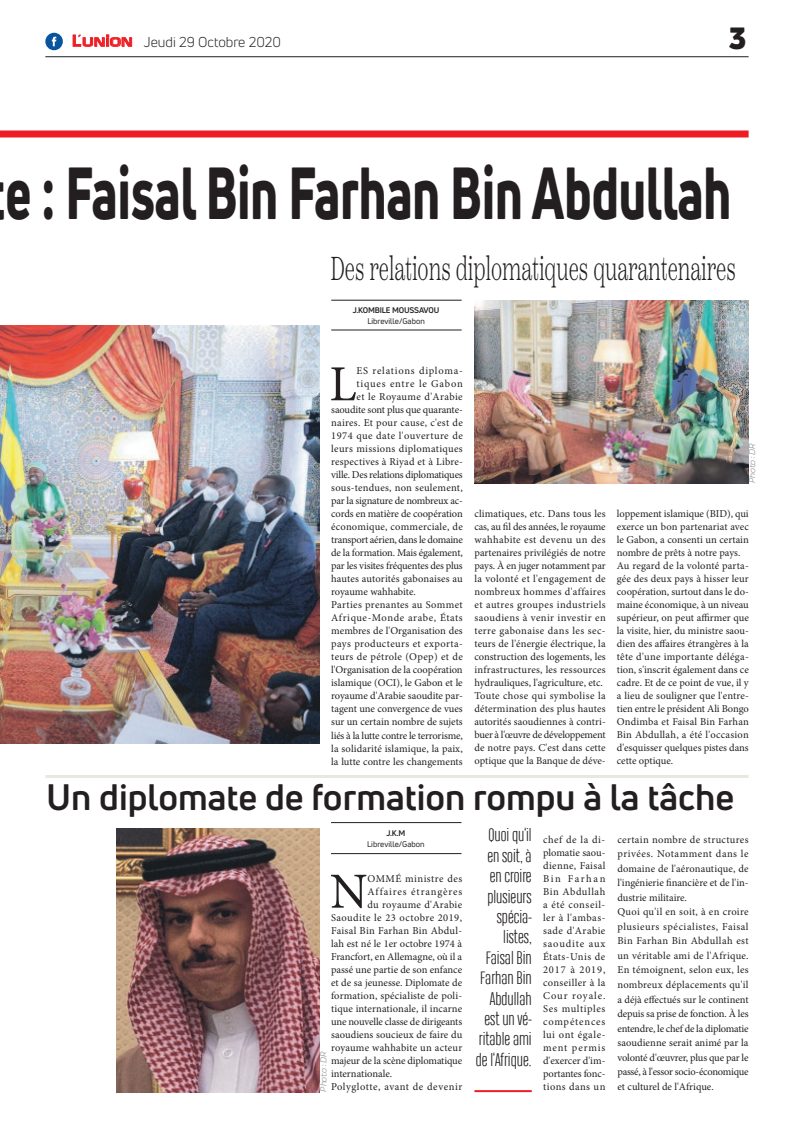
<style>
.page{position:relative;width:794px;height:1129px;background:#fff}
.page>*{position:absolute;margin:0;border:0;box-sizing:border-box;transform-origin:0 0}
.t1{font:800 72px "Uni Neue";color:#231f20;scale:.68 1}
.t2{font:50.5px "Minion Pro";color:#231f20}
.t3{font:700 36px "Uni Neue";color:#231f20}
.t4{font:300 33px "Scotch Text";color:#231f20;scale:.6 1}
.t5{font:900 30px "Uni Neue";color:#231f20}
.t6{font:300 17px/20.4px "Heading Compressed Pro";color:#231f20;text-align:right}
.t7{font:14px "Uni Neue";color:#231f20}
.t8{font:10.5px/13px "Minion Pro";letter-spacing:.005em;color:#231f20}
.t9{font:10.5px "Minion Pro";letter-spacing:-.015em;color:#231f20}
.t10{font:10.5px "Minion Pro";letter-spacing:.025em;color:#231f20}
.t11{font:10.5px "Minion Pro";letter-spacing:-.02em;color:#231f20}
.t12{font:10.5px "Minion Pro";letter-spacing:.035em;color:#231f20}
.t13{font:10.5px "Minion Pro";letter-spacing:.045em;color:#231f20}
.t14{font:10.5px "Minion Pro";letter-spacing:.05em;color:#231f20}
.t15{font:10.5px "Minion Pro";letter-spacing:-.025em;color:#231f20}
.t16{font:10.5px "Minion Pro";letter-spacing:.03em;color:#231f20}
.t17{font:10.5px "Minion Pro";letter-spacing:.065em;color:#231f20}
.t18{font:10.5px "Minion Pro";letter-spacing:.04em;color:#231f20}
.t19{font:10.5px "Minion Pro";letter-spacing:.075em;color:#231f20}
.t20{font:10.5px "Minion Pro";letter-spacing:.08em;color:#231f20}
.t21{font:italic 9px "Praktika";color:#818386}
.t22{font:8px "Uni Neue";color:#231f20}
.t23{font:700 8px "Uni Neue";letter-spacing:-.02em;color:#231f20}
.s1{font-family:"Eurostile";font-weight:600;font-size:15px;color:#ee1d23}
.s2{font-family:"Eurostile";font-weight:600;font-size:11.4px;color:#ee1d23}
</style>
<div class="page">
<hr style="left:45px;top:56px;width:703px;height:1px;background:#231f20">
<div style="left:0;top:130px;width:748px;height:7px;background:#ee1d23"></div>
<img style="left:0;top:325px;width:320px;height:418px">
<img style="left:117px;top:828px;width:203px;height:263px">
<img style="left:474px;top:300px;width:274px;height:183px">
<svg style="left:72px;top:34px;width:60px;height:13px"></svg>
<div style="left:45px;top:33px;width:18px;height:17px;background:#08549e;border-radius:50%"></div>
<svg style="left:52px;top:37px;width:4px;height:9px"></svg>
<hr style="left:45px;top:774px;width:703px;height:3px;background:#e7e8e2">
<hr style="left:331px;top:329px;width:130px;height:1px;background:#231f20">
<hr style="left:331px;top:300px;width:130px;height:1px;background:#231f20">
<hr style="left:331px;top:852px;width:130px;height:1px;background:#231f20">
<hr style="left:331px;top:822px;width:130px;height:1px;background:#231f20">
<hr style="left:474px;top:1089px;width:58px;height:2px;background:#ee1d23">
<h3 class="t7" style="left:72px;top:33px;width:210px"><span class="s1">L</span><span class="s2">UNION</span> Jeudi 29 Octobre 2020</h3>
<h3 class="t5" style="left:729px;top:17px;width:19px">3</h3>
<h1 class="t1" style="left:6px;top:144px;width:1068px">e : Faisal Bin Farhan Bin Abdullah</h1>
<h3 class="t4" style="left:330px;top:249px;width:677px">Des relations diplomatiques quarantenaires</h3>
<p class="t23" style="left:353px;top:305px;width:88px">J.KOMBILE MOUSSAVOU</p>
<p class="t22" style="left:367px;top:316px;width:59px">Libreville/Gabon</p>
<h2 class="t2" style="left:329px;top:350px;width:29px">L</h2>
<p class="t17" style="left:356px;top:364px;width:108px">ES relations diploma-</p>
<p class="t19" style="left:356px;top:377px;width:108px">tiques entre le Gabon</p>
<p class="t18" style="left:356px;top:390px;width:108px">et le Royaume d'Arabie</p>
<p class="t9" style="left:331px;top:403px;width:133px">saoudite sont plus que quarante-</p>
<p class="t10" style="left:331px;top:416px;width:133px">naires. Et pour cause, c'est de</p>
<p class="t13" style="left:331px;top:429px;width:133px">1974 que date l'ouverture de</p>
<p class="t12" style="left:331px;top:442px;width:133px">leurs missions diplomatiques</p>
<p class="t8" style="left:331px;top:455px;width:133px">respectives à Riyad et à Libre-</p>
<p class="t11" style="left:331px;top:468px;width:133px">ville. Des relations diplomatiques</p>
<p class="t10" style="left:331px;top:481px;width:133px">sous-tendues, non seulement,</p>
<p class="t11" style="left:331px;top:494px;width:133px">par la signature de nombreux ac-</p>
<p class="t8" style="left:331px;top:507px;width:133px">cords en matière de coopération</p>
<p class="t8" style="left:331px;top:520px;width:133px">économique, commerciale, de</p>
<p class="t15" style="left:331px;top:533px;width:133px">transport aérien, dans le domaine</p>
<p class="t9" style="left:331px;top:546px;width:133px">de la formation. Mais également,</p>
<p class="t9" style="left:331px;top:559px;width:133px">par les visites fréquentes des plus</p>
<p class="t8" style="left:331px;top:572px;width:133px">hautes autorités gabonaises au</p>
<p class="t8" style="left:331px;top:585px;width:86px">royaume wahhabite.</p>
<p class="t16" style="left:331px;top:598px;width:133px">Parties prenantes au Sommet</p>
<p class="t14" style="left:331px;top:611px;width:133px">Afrique-Monde arabe, États</p>
<p class="t8" style="left:331px;top:624px;width:133px">membres de l'Organisation des</p>
<p class="t12" style="left:331px;top:637px;width:133px">pays producteurs et exporta-</p>
<p class="t12" style="left:331px;top:650px;width:133px">teurs de pétrole (Opep) et de</p>
<p class="t8" style="left:331px;top:663px;width:133px">l'Organisation de la coopération</p>
<p class="t8" style="left:331px;top:676px;width:133px">islamique (OCI), le Gabon et le</p>
<p class="t8" style="left:331px;top:689px;width:133px">royaume d'Arabie saoudite par-</p>
<p class="t8" style="left:331px;top:702px;width:133px">tagent une convergence de vues</p>
<p class="t8" style="left:331px;top:715px;width:133px">sur un certain nombre de sujets</p>
<p class="t11" style="left:331px;top:728px;width:133px">liés à la lutte contre le terrorisme,</p>
<p class="t8" style="left:331px;top:741px;width:133px">la solidarité islamique, la paix,</p>
<p class="t8" style="left:331px;top:754px;width:133px">la lutte contre les changements</p>
<p class="t21" style="left:746px;top:483px;width:41px;rotate:-90deg">Photo : DR</p>
<p class="t8" style="left:474px;top:507px;width:133px">climatiques, etc. Dans tous les cas, au fil des années, le royaume wahhabite est devenu un des partenaires privilégiés de notre pays. À en juger notamment par la volonté et l'engagement de nombreux hommes d'affaires et autres groupes industriels saoudiens à venir investir en terre gabonaise dans les sec&shy;teurs de l'énergie électrique, la construction des logements, les infrastructures, les ressources hydrauliques, l'agriculture, etc.<br>Toute chose qui symbolise la détermination des plus hautes autorités saoudiennes à contri&shy;buer à l'œuvre de développement de notre pays. C'est dans cette optique que la Banque de déve-</p>
<p class="t8" style="left:617px;top:507px;width:133px">loppement islamique (BID), qui exerce un bon partenariat avec le Gabon, a consenti un certain nombre de prêts à notre pays.<br>Au regard de la volonté parta&shy;gée des deux pays à hisser leur coopération, surtout dans le do&shy;maine économique, à un niveau supérieur, on peut affirmer que la visite, hier, du ministre saou&shy;dien des affaires étrangères à la tête d'une importante déléga&shy;tion, s'inscrit également dans ce cadre. Et de ce point de vue, il y a lieu de souligner que l'entre&shy;tien entre le président Ali Bongo<br>Ondimba et Faisal Bin Farhan<br>Bin Abdullah, a été l'occasion d'esquisser quelques pistes dans cette optique.</p>
<h3 class="t3" style="left:46px;top:774px;width:689px">Un diplomate de formation rompu à la tâche</h3>
<p class="t23" style="left:386px;top:827px;width:21px">J.K.M</p>
<p class="t22" style="left:367px;top:838px;width:59px">Libreville/Gabon</p>
<h3 class="t6" style="left:476px;top:826px;width:57px">Quoi qu’il en soit, à en croire plusieurs spécia&shy;listes,<br>Faisal Bin<br>Farhan Bin<br>Abdullah est un vé&shy;ritable ami de l’Afrique.</h3>
<p class="t8" style="left:543px;top:832px;width:64px;text-align:justify">chef de la di&shy;plomatie saou&shy;dienne, Faisal Bin Farhan Bin Abdullah a été conseil&shy;ler à l'ambas&shy;sade d'Arabie saoudite aux États-Unis de 2017 à 2019, conseiller à la Cour royale.<br>Ses multiples compétences lui ont égale&shy;ment permis d'exercer d'im&shy;portantes fonc&shy;tions dans un</p>
<p class="t8" style="left:617px;top:831px;width:133px;line-height:14.5px">certain nombre de structures privées. Notamment dans le domaine de l'aéronautique, de l'ingénierie financière et de l'in&shy;dustrie militaire.<br>Quoi qu'il en soit, à en croire plusieurs spécialistes, Faisal<br>Bin Farhan Bin Abdullah est un véritable ami de l'Afrique.<br>En témoignent, selon eux, les nombreux déplacements qu'il a déjà effectués sur le continent depuis sa prise de fonction. À les entendre, le chef de la diplomatie saoudienne serait animé par la volonté d'œuvrer, plus que par le passé, à l'essor socio-économique et culturel de l'Afrique.</p>
<h2 class="t2" style="left:330px;top:857px;width:39px">N</h2>
<p class="t13" style="left:367px;top:871px;width:96px">OMMÉ ministre des</p>
<p class="t20" style="left:367px;top:884px;width:96px">Affaires étrangères</p>
<p class="t10" style="left:367px;top:897px;width:96px">du royaume d'Arabie</p>
<p class="t13" style="left:331px;top:910px;width:133px">Saoudite le 23 octobre 2019,</p>
<p class="t10" style="left:331px;top:923px;width:133px">Faisal Bin Farhan Bin Abdul-</p>
<p class="t8" style="left:331px;top:936px;width:133px">lah est né le 1er octobre 1974 à</p>
<p class="t8" style="left:331px;top:949px;width:133px">Francfort, en Allemagne, où il a</p>
<p class="t8" style="left:331px;top:962px;width:133px">passé une partie de son enfance</p>
<p class="t8" style="left:331px;top:975px;width:133px">et de sa jeunesse. Diplomate de</p>
<p class="t8" style="left:331px;top:988px;width:133px">formation, spécialiste de poli-</p>
<p class="t8" style="left:331px;top:1001px;width:133px">tique internationale, il incarne</p>
<p class="t9" style="left:331px;top:1014px;width:133px">une nouvelle classe de dirigeants</p>
<p class="t8" style="left:331px;top:1027px;width:133px">saoudiens soucieux de faire du</p>
<p class="t8" style="left:331px;top:1040px;width:133px">royaume wahhabite un acteur</p>
<p class="t8" style="left:331px;top:1053px;width:133px">majeur de la scène diplomatique</p>
<p class="t8" style="left:331px;top:1066px;width:63px">internationale.</p>
<p class="t14" style="left:331px;top:1079px;width:133px">Polyglotte, avant de devenir</p>
<p class="t21" style="left:317px;top:1091px;width:41px;rotate:-90deg">Photo : DR</p>
</div>
